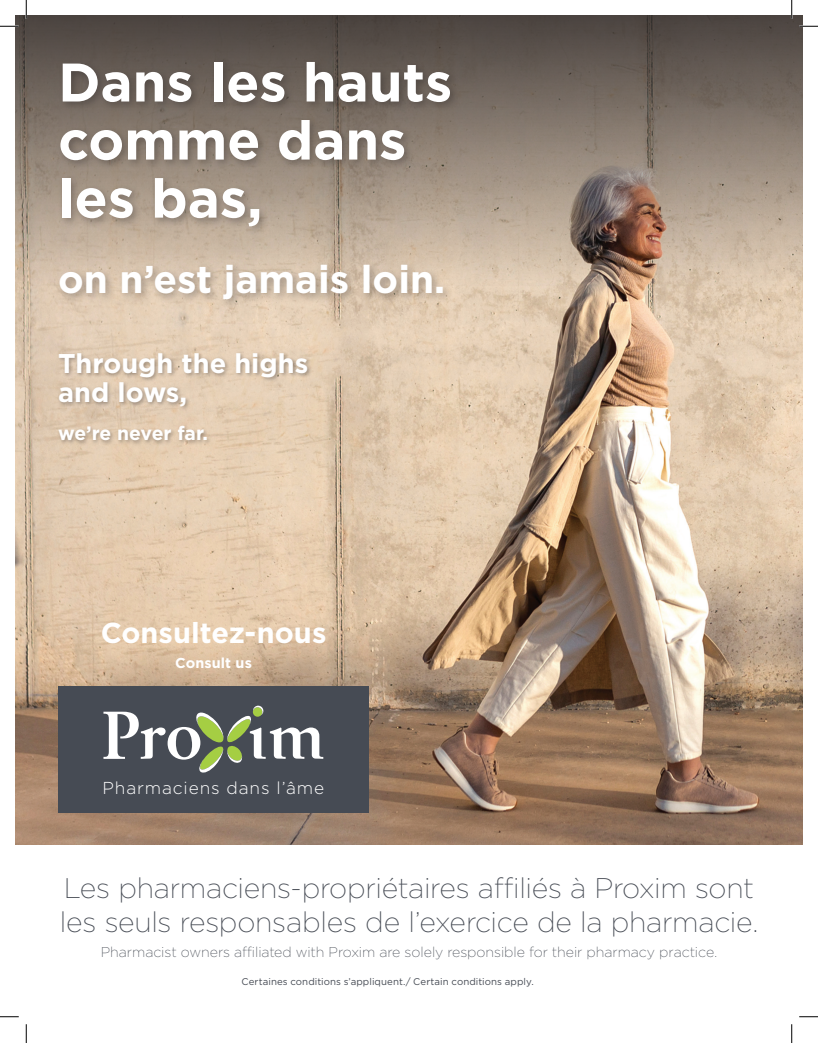
<style>
.page{position:relative;width:818px;height:1043px;background:#fff}
.page>*{position:absolute;margin:0;border:0;box-sizing:border-box;transform-origin:0 0}
.t1{font:700 54.12px/58px "Gotham";color:#fff}
.t2{font:700 38.75px "Gotham";color:#fff}
.t3{font:700 28.75px "Gotham";color:#fff}
.t4{font:200 28.38px/34.4px "Gotham";letter-spacing:-.01em;color:#464b54}
.t5{font:700 27.12px/29px "Gotham";color:#fff}
.t6{font:700 19.38px "Gotham";letter-spacing:-.015em;color:#fff}
.t7{font:300 17.25px "Gotham";letter-spacing:.05em;color:#fff}
.t8{font:700 14.38px "Gotham";letter-spacing:.005em;color:#fff}
.t9{font:200 14.12px "Gotham";letter-spacing:-.005em;color:#464b54}
.t10{font:9.62px "Gotham";letter-spacing:.005em;color:#464b54}
</style>
<div class="page">
<img style="left:15px;top:285px;width:787px;height:560px">
<svg style="left:15px;top:15px;width:787px;height:270px"></svg>
<div style="left:58px;top:686px;width:310px;height:127px;background:#464b54"></div>
<svg style="left:103px;top:705px;width:220px;height:68px"></svg>
<div style="left:56px;top:58px;width:405px;height:252px;background:#231f20;opacity:.35"></div>
<div style="left:57px;top:351px;width:255px;height:95px;background:#231f20;opacity:.35"></div>
<svg style="left:0;top:25px;width:19px;height:2px"></svg>
<svg style="left:799px;top:25px;width:19px;height:2px"></svg>
<svg style="left:0;top:1016px;width:19px;height:1px"></svg>
<svg style="left:799px;top:1016px;width:19px;height:1px"></svg>
<svg style="left:25px;top:0;width:2px;height:19px"></svg>
<svg style="left:25px;top:1024px;width:2px;height:18px"></svg>
<svg style="left:790px;top:0;width:2px;height:19px"></svg>
<svg style="left:791px;top:1024px;width:1px;height:18px"></svg>
<h1 class="t1" style="left:58px;top:53px;width:395px">Dans les hauts comme dans les bas,</h1>
<h2 class="t2" style="left:58px;top:254px;width:388px">on n’est jamais loin.</h2>
<p class="t5" style="left:58px;top:349px;width:251px">Through the highs and lows,</p>
<p class="t6" style="left:58px;top:420px;width:151px">we’re never far.</p>
<p class="t3" style="left:101px;top:614px;width:227px">Consultez-nous</p>
<p class="t8" style="left:175px;top:653px;width:78px">Consult us</p>
<p class="t7" style="left:102px;top:776px;width:223px">Pharmaciens dans l’âme</p>
<p class="t4" style="left:60px;top:869px;width:699px">Les pharmaciens-propriétaires affiliés à Proxim sont les seuls responsables de l’exercice de la pharmacie.</p>
<p class="t9" style="left:101px;top:942px;width:617px">Pharmacist owners affiliated with Proxim are solely responsible for their pharmacy practice.</p>
<p class="t10" style="left:241px;top:975px;width:294px">Certaines conditions s’appliquent./ Certain conditions apply.</p>
</div>
